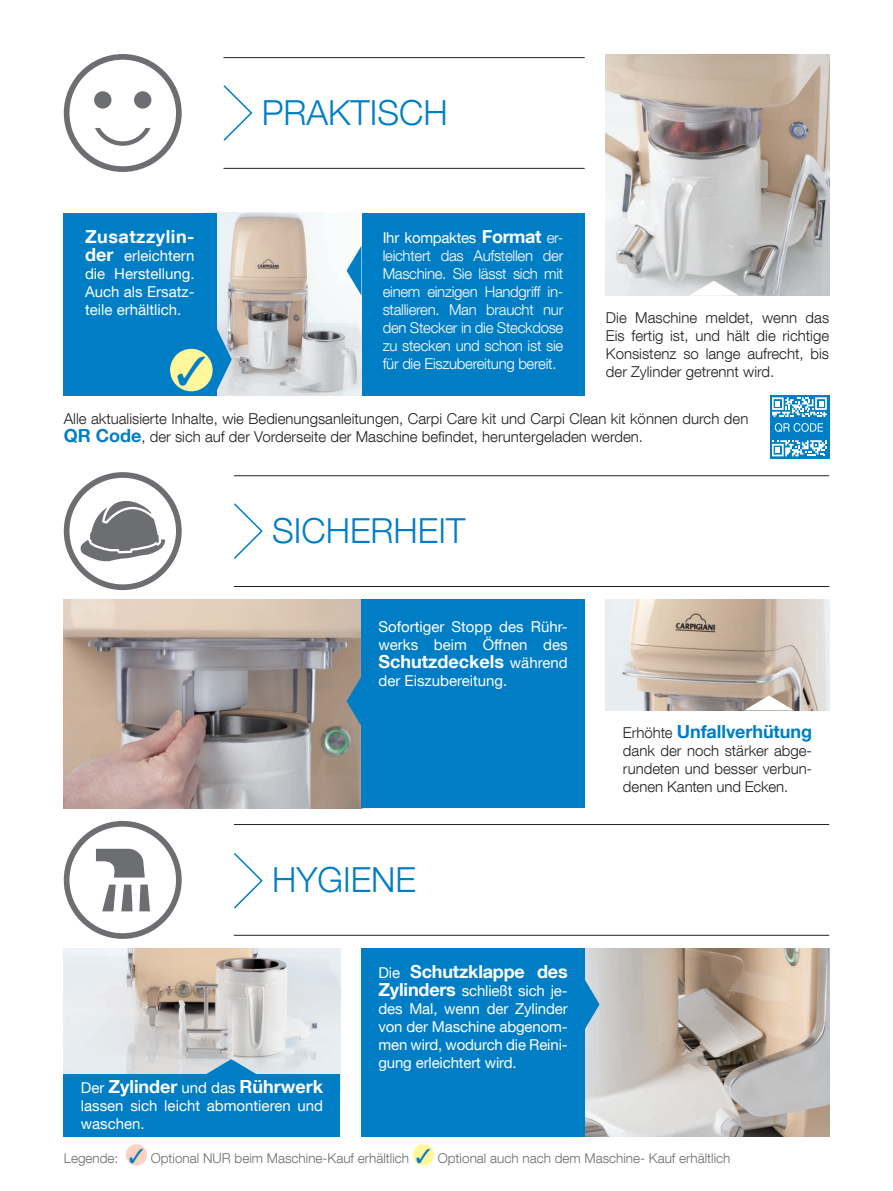
<style>
.page{position:relative;width:893px;height:1191px;background:#fff}
.page>*{position:absolute;margin:0;border:0;box-sizing:border-box;transform-origin:0 0}
.t1{font:300 34.5px "Helvetica Neue LT Com";color:#007ec5}
.t2{font:700 18px "Helvetica Neue LT Com";color:#fff}
.t3{font:700 18px "Helvetica Neue LT Com";letter-spacing:-.005em;color:#007ec5}
.t4{font:700 18px "Helvetica Neue LT Com";letter-spacing:.03em;color:#fff}
.t5{font:300 15px/18px "Helvetica Neue LT Com";color:#231f20;text-align:justify}
.t6{font:15px/18px "Helvetica Neue LT Com";color:#fff}
.t7{font:300 15px/18px "Helvetica Neue LT Com";letter-spacing:-.02em;color:#fff;text-align:justify}
.t8{font:300 13.5px "Helvetica Neue LT Com";color:#6d6e71}
.s1{font-weight:700;font-size:18px}
.s2{font-weight:400}
.s3{font-weight:700;font-size:18px;color:#007ec5}
.s4{font-weight:400;font-size:15px}
.s5{font-weight:300;font-size:15px;color:#231f20}
.s6{color:#007ec5}
</style>
<div class="page">
<img style="left:585px;top:948px;width:244px;height:189px">
<svg style="left:64px;top:54px;width:118px;height:118px"></svg>
<svg style="left:223px;top:85px;width:30px;height:56px"></svg>
<hr style="left:223px;top:168px;width:362px;height:1px;background:#231f20">
<hr style="left:223px;top:57px;width:362px;height:1px;background:#231f20">
<div style="left:361px;top:213px;width:224px;height:182px;background:#007ec5"></div>
<img style="left:606px;top:54px;width:223px;height:242px">
<svg style="left:689px;top:281px;width:50px;height:15px"></svg>
<hr style="left:234px;top:586px;width:595px;height:1px;background:#231f20">
<hr style="left:234px;top:475px;width:595px;height:1px;background:#231f20">
<svg style="left:64px;top:472px;width:118px;height:118px"></svg>
<svg style="left:234px;top:503px;width:29px;height:56px"></svg>
<img style="left:64px;top:600px;width:297px;height:208px">
<img style="left:606px;top:600px;width:223px;height:110px">
<div style="left:361px;top:600px;width:224px;height:208px;background:#007ec5"></div>
<svg style="left:347px;top:676px;width:14px;height:50px"></svg>
<svg style="left:744px;top:695px;width:50px;height:15px"></svg>
<img style="left:64px;top:948px;width:276px;height:126px">
<div style="left:64px;top:1074px;width:276px;height:63px;background:#007ec5"></div>
<svg style="left:206px;top:1059px;width:50px;height:15px"></svg>
<div style="left:361px;top:948px;width:224px;height:189px;background:#007ec5"></div>
<svg style="left:234px;top:853px;width:29px;height:56px"></svg>
<hr style="left:234px;top:824px;width:595px;height:1px;background:#231f20">
<hr style="left:234px;top:935px;width:595px;height:1px;background:#231f20">
<svg style="left:64px;top:821px;width:118px;height:118px"></svg>
<svg style="left:585px;top:979px;width:15px;height:50px"></svg>
<img style="left:217px;top:213px;width:144px;height:182px">
<div style="left:64px;top:213px;width:153px;height:182px;background:#007ec5"></div>
<svg style="left:217px;top:328px;width:15px;height:62px"></svg>
<div style="left:770px;top:395px;width:59px;height:64px;background:#007ec5"></div>
<svg style="left:772px;top:397px;width:55px;height:20px"></svg>
<svg style="left:772px;top:440px;width:55px;height:16px"></svg>
<svg style="left:775px;top:423px;width:48px;height:9px"></svg>
<svg style="left:347px;top:246px;width:14px;height:50px"></svg>
<div style="left:126px;top:1144px;width:21px;height:21px;background:#fcd2c0;border-radius:50%"></div>
<div style="left:413px;top:1144px;width:21px;height:21px;background:#fff79a;border-radius:50%"></div>
<div style="left:170px;top:349px;width:43px;height:42px;background:#fff79a;border-radius:50%"></div>
<p class="t4" style="left:85px;top:229px;width:111px">Zusatzzylin-</p>
<p class="t6" style="left:85px;top:248px;width:111px;text-align:justify"><span class="s1">der</span> erleichtern die Herstellung.<br>Auch als Ersatz&shy;teile erhältlich.</p>
<h1 class="t1" style="left:262px;top:92px;width:187px">PRAKTISCH</h1>
<p class="t7" style="left:383px;top:229px;width:182px"><span class="s2">Ihr kompaktes</span> <span class="s1">Format</span> er&shy;leichtert das Aufstellen der Maschine. Sie lässt sich mit einem einzigen Handgriff in&shy;stallieren. Man braucht nur den Stecker in die Steckdose zu stecken und schon ist sie für die Eiszubereitung bereit.</p>
<p class="t5" style="left:606px;top:309px;width:225px">Die Maschine meldet, wenn das Eis fertig ist, und hält die richtige Konsistenz so lange aufrecht, bis der Zylinder getrennt wird.</p>
<p class="t5" style="left:64px;top:409px;width:686px">Alle aktualisierte Inhalte, wie Bedienungsanleitungen, Carpi Care kit und Carpi Clean kit können durch den<br><span class="s3">QR Code</span>, der sich auf der Vorderseite der Maschine befindet, heruntergeladen werden.</p>
<h1 class="t1" style="left:272px;top:510px;width:195px">SICHERHEIT</h1>
<p class="t6" style="left:378px;top:619px;width:191px">Sofortiger Stopp des Rühr&shy;werks beim Öffnen des</p>
<p class="t2" style="left:378px;top:654px;width:191px">Schutzdeckels <span class="s4">während</span></p>
<p class="t6" style="left:378px;top:673px;width:130px">der Eiszubereitung.</p>
<h1 class="t1" style="left:272px;top:859px;width:145px">HYGIENE</h1>
<p class="t2" style="left:81px;top:1080px;width:244px"><span class="s4">Der</span> Zylinder <span class="s4">und das</span> Rührwerk</p>
<p class="t6" style="left:81px;top:1098px;width:244px">lassen sich leicht abmontieren und waschen.</p>
<p class="t2" style="left:378px;top:965px;width:191px"><span class="s4">Die</span> Schutzklappe des</p>
<p class="t6" style="left:378px;top:983px;width:191px;text-align:justify"><span class="s1">Zylinders</span> schließt sich je&shy;des Mal, wenn der Zylinder von der Maschine abgenom&shy;men wird, wodurch die Reini&shy;gung erleichtert wird.</p>
<p class="t3" style="left:623px;top:725px;width:191px"><span class="s5">Erhöhte</span> Unfallverhütung</p>
<p class="t5" style="left:623px;top:741px;width:191px">dank der noch stärker abge&shy;rundeten und besser verbun&shy;denen Kanten und Ecken.</p>
<p class="t8" style="left:64px;top:1151px;width:668px">Legende: <span class="s6">✓</span> Optional NUR beim Maschine-Kauf erhältlich <span class="s6">✓</span> Optional auch nach dem Maschine- Kauf erhältlich</p>
</div>
